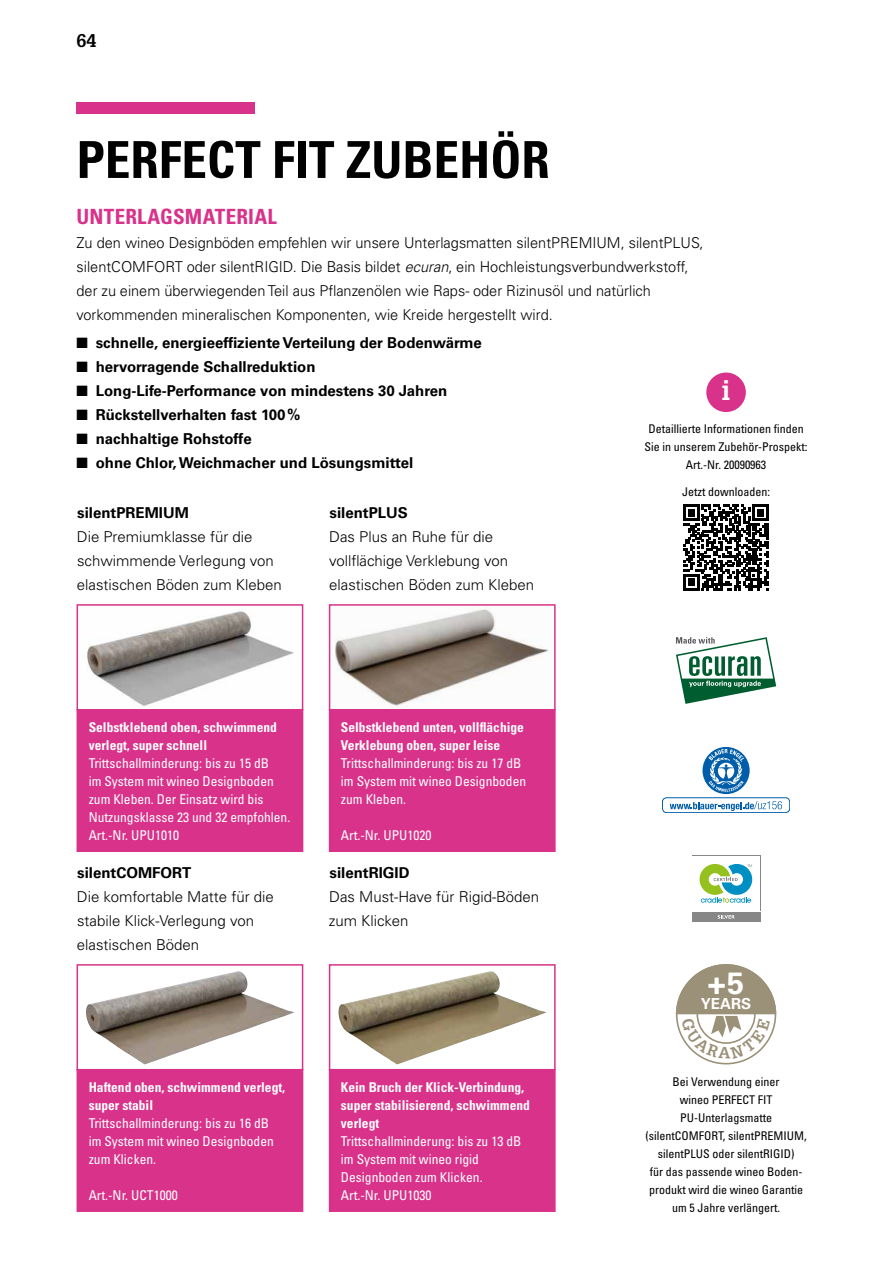
<style>
.page{position:relative;width:893px;height:1263px;background:#fff}
.page>*{position:absolute;margin:0;border:0;box-sizing:border-box;transform-origin:0 0}
.t1{font:51px "Univers LTCYR 67 Bold Cond";color:#000}
.t2{font:700 30.75px "Univers LTCYR 65";color:#fff}
.t3{font:700 27px "Glypha LT Pro";color:#fff}
.t4{font:21px "Univers LTCYR 67 Bold Cond";letter-spacing:.005em;color:#d9328a}
.t5{font:700 18px "Glypha LT Pro";color:#000}
.t6{font:700 15.15px "Univers LTCYR 65";color:#fff}
.t7{font:300 15px/24px "Univers LTCYR 45";color:#000}
.t8{font:700 15px "Univers LTCYR 65";color:#000}
.t9{font:condensed 13.5px/18px "Univers LTCYR 57";color:#fff}
.t10{font:13.5px/18px "Univers LTCYR 67 Bold Cond";color:#fff}
.t11{font:condensed 12px/18px "Univers LTCYR 57";color:#000;text-align:center}
.t12{font:3.9px "Droid Sans";color:#898989}
.s1{font-style:italic}
</style>
<div class="page">
<div style="left:77px;top:102px;width:178px;height:11px;background:#d9328a"></div>
<div style="left:77px;top:1070px;width:226px;height:141px;background:#d9328a"></div>
<div style="left:77px;top:1069px;width:226px;height:143px;border:2px solid #d9328a"></div>
<img style="left:86px;top:971px;width:208px;height:93px">
<div style="left:77px;top:964px;width:226px;height:106px;border:2px solid #d9328a"></div>
<div style="left:77px;top:710px;width:226px;height:141px;background:#d9328a"></div>
<div style="left:77px;top:709px;width:226px;height:143px;border:2px solid #d9328a"></div>
<img style="left:87px;top:611px;width:207px;height:95px">
<div style="left:77px;top:604px;width:226px;height:106px;border:2px solid #d9328a"></div>
<div style="left:330px;top:710px;width:225px;height:141px;background:#d9328a"></div>
<div style="left:329px;top:709px;width:227px;height:143px;border:2px solid #d9328a"></div>
<img style="left:335px;top:609px;width:214px;height:97px">
<div style="left:329px;top:604px;width:227px;height:106px;border:2px solid #d9328a"></div>
<div style="left:330px;top:1070px;width:225px;height:141px;background:#d9328a"></div>
<div style="left:329px;top:1069px;width:227px;height:143px;border:2px solid #d9328a"></div>
<img style="left:338px;top:971px;width:208px;height:93px">
<div style="left:329px;top:964px;width:227px;height:106px;border:2px solid #d9328a"></div>
<svg style="left:702px;top:747px;width:48px;height:47px"></svg>
<div style="left:662px;top:797px;width:128px;height:16px;border:1px solid #005da9;border-radius:4px"></div>
<svg style="left:670px;top:801px;width:112px;height:10px"></svg>
<svg style="left:676px;top:637px;width:100px;height:67px"></svg>
<div style="left:692px;top:912px;width:68px;height:10px;background:#878787"></div>
<svg style="left:692px;top:855px;width:68px;height:1px"></svg>
<svg style="left:718px;top:915px;width:16px;height:4px"></svg>
<svg style="left:699px;top:864px;width:53px;height:39px"></svg>
<div style="left:705px;top:371px;width:42px;height:43px;background:#d9328a;border-radius:50%"></div>
<div style="left:703px;top:369px;width:46px;height:46px;border:3px solid #fff;border-radius:50%"></div>
<svg style="left:683px;top:505px;width:86px;height:85px"></svg>
<svg style="left:676px;top:964px;width:100px;height:100px"></svg>
<p class="t5" style="left:77px;top:29px;width:22px">64</p>
<h1 class="t1" style="left:77px;top:129px;width:475px">PERFECT FIT ZUBEHÖR</h1>
<h3 class="t4" style="left:77px;top:204px;width:202px">UNTERLAGSMATERIAL</h3>
<p class="t7" style="left:77px;top:230px;width:629px">Zu den wineo Designböden empfehlen wir unsere Unterlagsmatten silentPREMIUM, silentPLUS, silentCOMFORT oder silentRIGID. Die Basis bildet <span class="s1">ecuran</span>, ein Hochleistungsverbundwerkstoff, der zu einem überwiegenden Teil aus Pflanzenölen wie Raps- oder Rizinusöl und natürlich vorkommenden mineralischen Komponenten, wie Kreide hergestellt wird.</p>
<p class="t8" style="left:77px;top:332px;width:407px">■ schnelle, energieeffiziente Verteilung der Bodenwärme</p>
<p class="t8" style="left:77px;top:356px;width:240px">■ hervorragende Schallreduktion</p>
<p class="t8" style="left:77px;top:380px;width:372px">■ Long-Life-Performance von mindestens 30 Jahren</p>
<p class="t8" style="left:77px;top:404px;width:225px">■ Rückstellverhalten fast 100%</p>
<p class="t8" style="left:77px;top:428px;width:177px">■ nachhaltige Rohstoffe</p>
<p class="t8" style="left:77px;top:452px;width:338px">■ ohne Chlor, Weichmacher und Lösungsmittel</p>
<h3 class="t3" style="left:721px;top:374px;width:10px">i</h3>
<p class="t11" style="left:645px;top:420px;width:164px">Detaillierte Informationen finden<br>Sie in unserem Zubehör-Prospekt:<br>Art.-Nr. 20090963</p>
<p class="t11" style="left:682px;top:483px;width:89px">Jetzt downloaden:</p>
<p class="t8" style="left:77px;top:502px;width:113px">silentPREMIUM</p>
<p class="t7" style="left:77px;top:525px;width:206px">Die Premiumklasse für die schwimmende Verlegung von elastischen Böden zum Kleben</p>
<p class="t8" style="left:330px;top:502px;width:80px">silentPLUS</p>
<p class="t7" style="left:329px;top:525px;width:206px">Das Plus an Ruhe für die vollflächige Verklebung von elastischen Böden zum Kleben</p>
<p class="t10" style="left:89px;top:718px;width:190px">Selbstklebend oben, schwimmend verlegt, super schnell</p>
<p class="t9" style="left:89px;top:754px;width:203px">Trittschallminderung: bis zu 15 dB<br>im System mit wineo Designboden zum Kleben. Der Einsatz wird bis<br>Nutzungsklasse 23 und 32 empfohlen.<br>Art.-Nr. UPU1010</p>
<p class="t8" style="left:77px;top:862px;width:115px">silentCOMFORT</p>
<p class="t7" style="left:77px;top:884px;width:198px">Die komfortable Matte für die stabile Klick-Verlegung von elastischen Böden</p>
<p class="t10" style="left:341px;top:718px;width:185px">Selbstklebend unten, vollflächige<br>Verklebung oben, super leise</p>
<p class="t9" style="left:341px;top:754px;width:187px">Trittschallminderung: bis zu 17 dB im System mit wineo Designboden zum Kleben.</p>
<p class="t9" style="left:341px;top:826px;width:92px">Art.-Nr. UPU1020</p>
<p class="t8" style="left:330px;top:862px;width:82px">silentRIGID</p>
<p class="t7" style="left:329px;top:884px;width:212px">Das Must-Have für Rigid-Böden zum Klicken</p>
<p class="t10" style="left:89px;top:1078px;width:198px">Haftend oben, schwimmend verlegt, super stabil</p>
<p class="t9" style="left:89px;top:1114px;width:187px">Trittschallminderung: bis zu 16 dB im System mit wineo Designboden zum Klicken.</p>
<p class="t9" style="left:89px;top:1185px;width:91px">Art.-Nr. UCT1000</p>
<p class="t10" style="left:341px;top:1078px;width:190px">Kein Bruch der Klick-Verbindung, super stabilisierend, schwimmend verlegt</p>
<p class="t9" style="left:341px;top:1132px;width:182px">Trittschallminderung: bis zu 13 dB im System mit wineo rigid<br>Designboden zum Klicken.<br>Art.-Nr. UPU1030</p>
<p class="t12" style="left:747px;top:863px;width:6px">TM</p>
<h2 class="t2" style="left:708px;top:961px;width:38px">+5</h2>
<p class="t6" style="left:701px;top:993px;width:52px">YEARS</p>
<p class="t11" style="left:645px;top:1072px;width:163px">Bei Verwendung einer<br>wineo PERFECT FIT<br>PU-Unterlagsmatte (silentCOMFORT, silentPREMIUM, silentPLUS oder silentRIGID)<br>für das passende wineo Boden&shy;produkt wird die wineo Garantie um 5 Jahre verlängert.</p>
</div>
